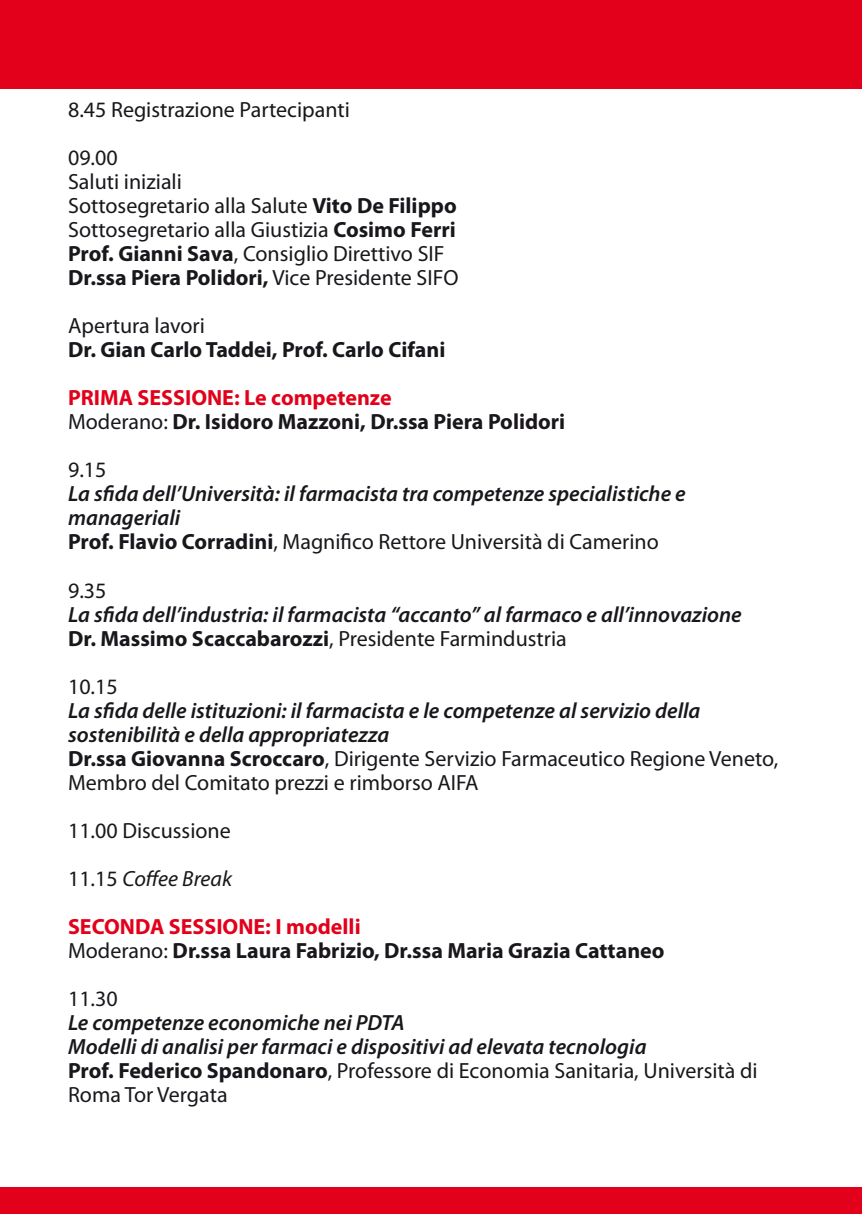
<style>
.page{position:relative;width:862px;height:1214px;background:#fff}
.page>*{position:absolute;margin:0;border:0;box-sizing:border-box;transform-origin:0 0}
.t1{font:22px/24px "Myriad Pro";color:#1a171c}
.t2{font:italic 600 22px/24px "Myriad Pro";color:#1a171c}
.t3{font:700 22px "Myriad Pro";color:#1a171c}
.t4{font:700 22px "Myriad Pro";color:#e2001a}
.t5{font:italic 22px "Myriad Pro";color:#1a171c}
.s1{font-weight:700}
.s2{font-weight:400}
.s3{font-style:normal}
</style>
<div class="page">
<div style="left:0;top:0;width:862px;height:89px;background:#e2001a"></div>
<div style="left:0;top:1187px;width:862px;height:26px;background:#e2001a"></div>
<p class="t1" style="left:68px;top:98px;width:283px">8.45 Registrazione Partecipanti</p>
<p class="t1" style="left:68px;top:146px;width:51px">09.00</p>
<p class="t1" style="left:68px;top:170px;width:115px">Saluti iniziali</p>
<p class="t1" style="left:68px;top:194px;width:390px">Sottosegretario alla Salute <span class="s1">Vito De Filippo</span></p>
<p class="t1" style="left:68px;top:218px;width:389px">Sottosegretario alla Giustizia <span class="s1">Cosimo Ferri</span></p>
<p class="t1" style="left:68px;top:242px;width:378px"><span class="s1">Prof. Gianni Sava</span>, Consiglio Direttivo SIF</p>
<p class="t3" style="left:68px;top:265px;width:392px">Dr.ssa Piera Polidori, <span class="s2">Vice Presidente SIFO</span></p>
<p class="t1" style="left:68px;top:314px;width:138px">Apertura lavori</p>
<p class="t3" style="left:68px;top:337px;width:379px">Dr. Gian Carlo Taddei, Prof. Carlo Cifani</p>
<p class="t4" style="left:68px;top:385px;width:325px">PRIMA SESSIONE: Le competenze</p>
<p class="t3" style="left:68px;top:409px;width:499px"><span class="s2">Moderano:</span> Dr. Isidoro Mazzoni, Dr.ssa Piera Polidori</p>
<p class="t1" style="left:68px;top:458px;width:40px">9.15</p>
<p class="t2" style="left:68px;top:482px;width:619px">La sfida dell’Università: il farmacista tra competenze specialistiche e manageriali</p>
<p class="t1" style="left:68px;top:530px;width:592px"><span class="s1">Prof. Flavio Corradini</span>, Magnifico Rettore Università di Camerino</p>
<p class="t1" style="left:68px;top:578px;width:40px">9.35</p>
<p class="t2" style="left:68px;top:602px;width:675px">La sfida dell’industria: il farmacista “accanto” al farmaco e all’innovazione</p>
<p class="t1" style="left:68px;top:626px;width:500px"><span class="s1">Dr. Massimo Scaccabarozzi</span>, Presidente Farmindustria</p>
<p class="t1" style="left:68px;top:674px;width:51px">10.15</p>
<p class="t2" style="left:68px;top:698px;width:634px">La sfida delle istituzioni: il farmacista e le competenze al servizio della sostenibilità e della appropriatezza</p>
<p class="t1" style="left:68px;top:746px;width:712px"><span class="s1">Dr.ssa Giovanna Scroccaro</span>, Dirigente Servizio Farmaceutico Regione Veneto,<br>Membro del Comitato prezzi e rimborso AIFA</p>
<p class="t1" style="left:68px;top:818px;width:164px">11.00 Discussione</p>
<p class="t5" style="left:68px;top:866px;width:165px"><span class="s3">11.15</span> Coffee Break</p>
<p class="t4" style="left:68px;top:913px;width:294px">SECONDA SESSIONE: I modelli</p>
<p class="t3" style="left:68px;top:937px;width:598px"><span class="s2">Moderano:</span> Dr.ssa Laura Fabrizio, Dr.ssa Maria Grazia Cattaneo</p>
<p class="t1" style="left:68px;top:986px;width:51px">11.30</p>
<p class="t2" style="left:68px;top:1010px;width:338px">Le competenze economiche nei PDTA</p>
<p class="t2" style="left:68px;top:1034px;width:580px">Modelli di analisi per farmaci e dispositivi ad elevata tecnologia</p>
<p class="t1" style="left:68px;top:1058px;width:691px"><span class="s1">Prof. Federico Spandonaro</span>, Professore di Economia Sanitaria, Università di<br>Roma Tor Vergata</p>
</div>
